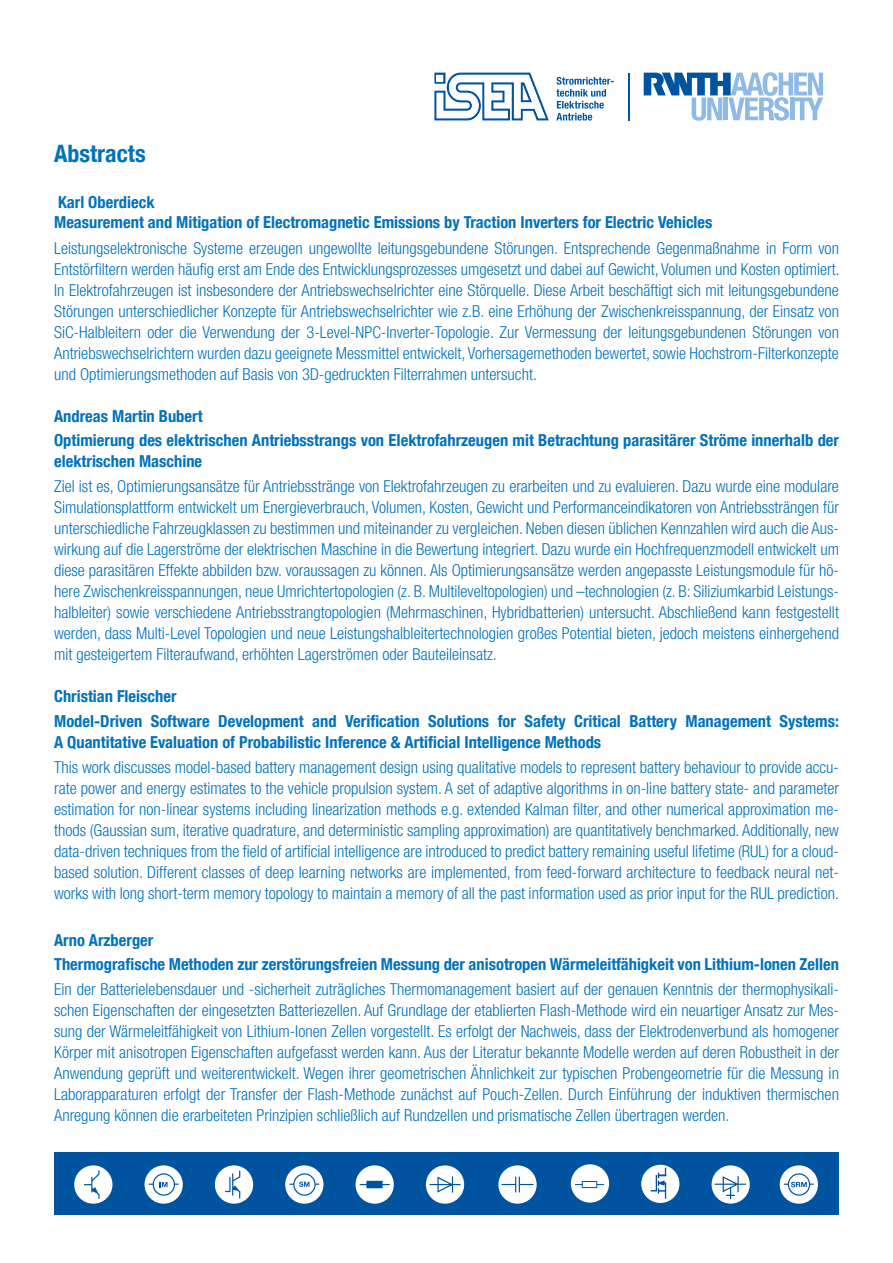
<style>
.page{position:relative;width:893px;height:1263px;background:#fff}
.page>*{position:absolute;margin:0;border:0;box-sizing:border-box;transform-origin:0 0}
.t1{font:700 condensed 24px "Helvetica Neue LT Com";color:#0072bc}
.t2{font:300 condensed 16.5px/21px "Helvetica Neue LT Com";color:#0072bc;text-align:justify}
.t3{font:700 condensed 16.5px/21.6px "Helvetica Neue LT Com";color:#0072bc}
</style>
<div class="page">
<svg style="left:644px;top:72px;width:179px;height:49px"></svg>
<hr style="left:628px;top:73px;width:1px;height:47px;background:#00549f">
<svg style="left:556px;top:77px;width:58px;height:44px"></svg>
<svg style="left:434px;top:73px;width:115px;height:47px"></svg>
<div style="left:54px;top:1152px;width:785px;height:63px;background:#00539f"></div>
<div style="left:215px;top:1165px;width:38px;height:39px;background:#fff;border-radius:50%"></div>
<svg style="left:225px;top:1170px;width:15px;height:28px"></svg>
<div style="left:356px;top:1165px;width:38px;height:39px;background:#fff;border-radius:50%"></div>
<svg style="left:360px;top:1181px;width:30px;height:7px"></svg>
<div style="left:498px;top:1165px;width:39px;height:39px;background:#fff;border-radius:50%"></div>
<svg style="left:502px;top:1176px;width:31px;height:16px"></svg>
<div style="left:426px;top:1165px;width:38px;height:39px;background:#fff;border-radius:50%"></div>
<svg style="left:429px;top:1176px;width:32px;height:16px"></svg>
<div style="left:74px;top:1165px;width:38px;height:39px;background:#fff;border-radius:50%"></div>
<svg style="left:84px;top:1170px;width:16px;height:29px"></svg>
<div style="left:780px;top:1165px;width:38px;height:39px;background:#fff;border-radius:50%"></div>
<svg style="left:784px;top:1173px;width:30px;height:23px"></svg>
<div style="left:285px;top:1165px;width:38px;height:39px;background:#fff;border-radius:50%"></div>
<svg style="left:289px;top:1173px;width:30px;height:23px"></svg>
<div style="left:145px;top:1165px;width:38px;height:39px;background:#fff;border-radius:50%"></div>
<svg style="left:149px;top:1173px;width:30px;height:23px"></svg>
<div style="left:712px;top:1165px;width:38px;height:38px;background:#fff;border-radius:50%"></div>
<svg style="left:714px;top:1176px;width:32px;height:23px"></svg>
<div style="left:641px;top:1165px;width:38px;height:38px;background:#fff;border-radius:50%"></div>
<svg style="left:650px;top:1166px;width:17px;height:33px"></svg>
<div style="left:571px;top:1164px;width:38px;height:38px;background:#fff;border-radius:50%"></div>
<svg style="left:575px;top:1181px;width:29px;height:7px"></svg>
<p class="t1" style="left:54px;top:139px;width:93px">Abstracts</p>
<p class="t3" style="left:58px;top:192px;width:98px">Karl Oberdieck</p>
<p class="t3" style="left:54px;top:212px;width:660px">Measurement and Mitigation of Electromagnetic Emissions by Traction Inverters for Electric Vehicles</p>
<p class="t2" style="left:54px;top:237px;width:787px">Leistungselektronische Systeme erzeugen ungewollte leitungsgebundene Störungen. Entsprechende Gegenmaßnahme in Form von Entstörfiltern werden häufig erst am Ende des Entwicklungsprozesses umgesetzt und dabei auf Gewicht, Volumen und Kosten optimiert.<br>In Elektrofahrzeugen ist insbesondere der Antriebswechselrichter eine Störquelle. Diese Arbeit beschäftigt sich mit leitungsgebundene Störungen unterschiedlicher Konzepte für Antriebswechselrichter wie z.B. eine Erhöhung der Zwischenkreisspannung, der Einsatz von SiC-Halbleitern oder die Verwendung der 3-Level-NPC-Inverter-Topologie. Zur Vermessung der leitungsgebundenen Störungen von Antriebswechselrichtern wurden dazu geeignete Messmittel entwickelt, Vorhersagemethoden bewertet, sowie Hochstrom-Filterkonzepte und Optimierungsmethoden auf Basis von 3D-gedruckten Filterrahmen untersucht.</p>
<p class="t3" style="left:54px;top:405px;width:150px">Andreas Martin Bubert</p>
<p class="t3" style="left:54px;top:429px;width:786px">Optimierung des elektrischen Antriebsstrangs von EIektrofahrzeugen mit Betrachtung parasitärer Ströme innerhalb der elektrischen Maschine</p>
<p class="t2" style="left:54px;top:476px;width:786px">Ziel ist es, Optimierungsansätze für Antriebsstränge von Elektrofahrzeugen zu erarbeiten und zu evaluieren. Dazu wurde eine modulare Simulationsplattform entwickelt um Energieverbrauch, Volumen, Kosten, Gewicht und Performanceindikatoren von Antriebssträngen für unterschiedliche Fahrzeugklassen zu bestimmen und miteinander zu vergleichen. Neben diesen üblichen Kennzahlen wird auch die Aus&shy;wirkung auf die Lagerströme der elektrischen Maschine in die Bewertung integriert. Dazu wurde ein Hochfrequenzmodell entwickelt um diese parasitären Effekte abbilden bzw. voraussagen zu können. Als Optimierungsansätze werden angepasste Leistungsmodule für hö&shy;here Zwischenkreisspannungen, neue Umrichtertopologien (z. B. Multileveltopologien) und –technologien (z. B: Siliziumkarbid Leistungs&shy;halbleiter) sowie verschiedene Antriebsstrangtopologien (Mehrmaschinen, Hybridbatterien) untersucht. Abschließend kann festgestellt werden, dass Multi-Level Topologien und neue Leistungshalbleitertechnologien großes Potential bieten, jedoch meistens einhergehend mit gesteigertem Filteraufwand, erhöhten Lagerströmen oder Bauteileinsatz.</p>
<p class="t3" style="left:54px;top:686px;width:124px">Christian Fleischer</p>
<p class="t3" style="left:54px;top:710px;width:786px">Model-Driven Software Development and Verification Solutions for Safety Critical Battery Management Systems:<br>A Quantitative Evaluation of Probabilistic Inference &amp; Artificial Intelligence Methods</p>
<p class="t2" style="left:54px;top:757px;width:786px">This work discusses model-based battery management design using qualitative models to represent battery behaviour to provide accu&shy;rate power and energy estimates to the vehicle propulsion system. A set of adaptive algorithms in on-line battery state- and parameter estimation for non-linear systems including linearization methods e.g. extended Kalman filter, and other numerical approximation me&shy;thods (Gaussian sum, iterative quadrature, and deterministic sampling approximation) are quantitatively benchmarked. Additionally, new data-driven techniques from the field of artificial intelligence are introduced to predict battery remaining useful lifetime (RUL) for a cloud&shy;based solution. Different classes of deep learning networks are implemented, from feed-forward architecture to feedback neural net&shy;works with long short-term memory topology to maintain a memory of all the past information used as prior input for the RUL prediction.</p>
<p class="t3" style="left:54px;top:929px;width:101px">Arno Arzberger</p>
<p class="t3" style="left:54px;top:953px;width:786px">Thermografische Methoden zur zerstörungsfreien Messung der anisotropen Wärmeleitfähigkeit von Lithium-lonen Zellen</p>
<p class="t2" style="left:54px;top:978px;width:786px">Ein der Batterielebensdauer und -sicherheit zuträgliches Thermomanagement basiert auf der genauen Kenntnis der thermophysikali&shy;schen Eigenschaften der eingesetzten Batteriezellen. Auf Grundlage der etablierten Flash-Methode wird ein neuartiger Ansatz zur Mes&shy;sung der Wärmeleitfähigkeit von Lithium-Ionen Zellen vorgestellt. Es erfolgt der Nachweis, dass der Elektrodenverbund als homogener Körper mit anisotropen Eigenschaften aufgefasst werden kann. Aus der Literatur bekannte Modelle werden auf deren Robustheit in der Anwendung geprüft und weiterentwickelt. Wegen ihrer geometrischen Ähnlichkeit zur typischen Probengeometrie für die Messung in Laborapparaturen erfolgt der Transfer der Flash-Methode zunächst auf Pouch-Zellen. Durch Einführung der induktiven thermischen Anregung können die erarbeiteten Prinzipien schließlich auf Rundzellen und prismatische Zellen übertragen werden.</p>
</div>
